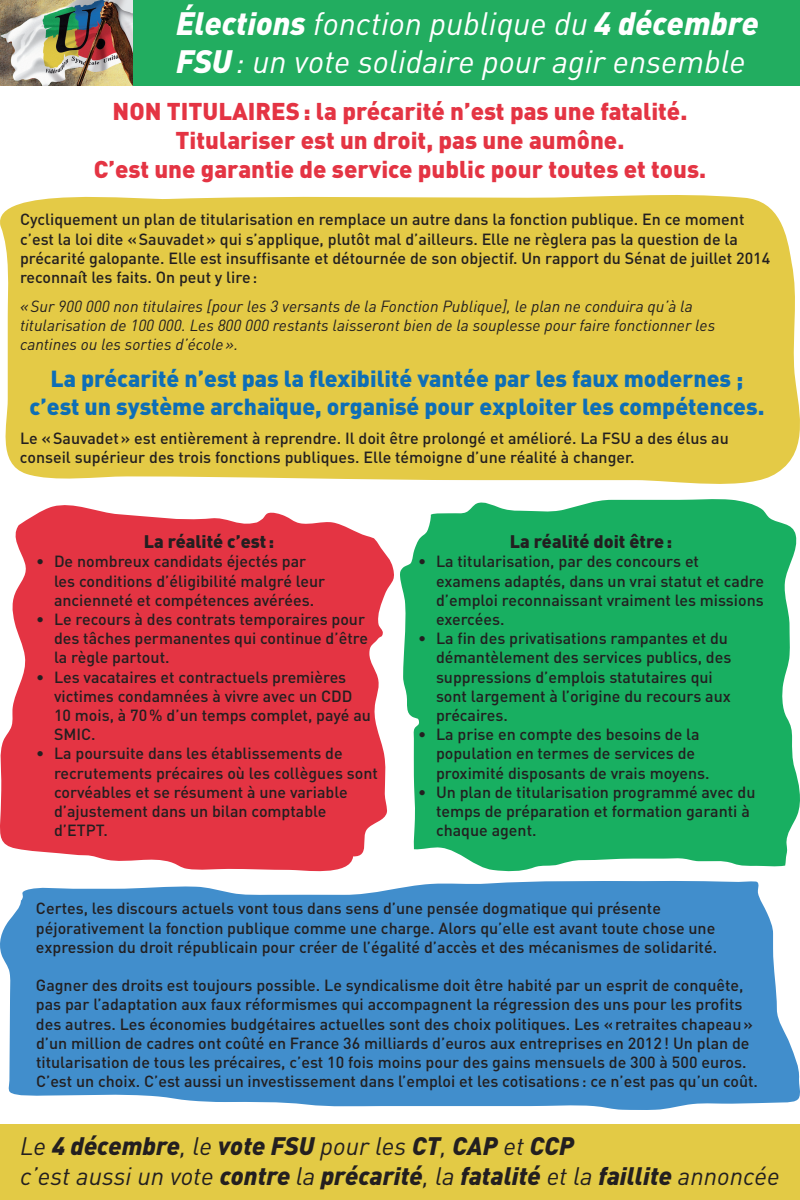
<style>
.page{position:relative;width:800px;height:1200px;background:#fff}
.page>*{position:absolute;margin:0;border:0;box-sizing:border-box;transform-origin:0 0}
.t1{font:italic 32px/38.4px "DIN";color:#fff}
.t2{font:italic 900 25px/30px "DIN";color:#231f20}
.t3{font:900 24px/28.8px "DIN";color:#e43443;text-align:center}
.t4{font:900 23px/27.6px "DIN";color:#0e6eb6;text-align:center}
.t5{font:900 18px "DIN";color:#231f20}
.t6{font:500 16px/19.2px "DIN";color:#231f20}
.t7{font:italic 16px/19.2px "DIN";color:#231f20}
.s1{font-weight:900}
.s2{font-weight:400}
</style>
<div class="page">
<svg style="left:0;top:505px;width:394px;height:367px;background:#e74d5a"></svg>
<svg style="left:400px;top:499px;width:400px;height:373px;background:#2eb670"></svg>
<svg style="left:0;top:881px;width:800px;height:229px;background:#5298d0"></svg>
<div style="left:0;top:195px;width:800px;height:289px;background:#e4ca46"></div>
<div style="left:72px;top:0;width:728px;height:86px;background:#22ad60"></div>
<img style="left:0;top:0;width:133px;height:86px">
<div style="left:0;top:1124px;width:800px;height:76px;background:#e3ca45"></div>
<h1 class="t1" style="left:176px;top:3px;width:584px"><span class="s1">Élections</span> fonction publique du <span class="s1">4 décembre<br>FSU</span>: un vote solidaire pour agir ensemble</h1>
<h3 class="t3" style="left:94px;top:96px;width:614px">NON TITULAIRES: la précarité n’est pas une fatalité.<br>Titulariser est un droit, pas une aumône.<br>C’est une garantie de service public pour toutes et tous.</h3>
<p class="t6" style="left:20px;top:209px;width:752px">Cycliquement un plan de titularisation en remplace un autre dans la fonction publique. En ce moment c’est la loi dite «Sauvadet» qui s’applique, plutôt mal d’ailleurs. Elle ne règlera pas la question de la précarité galopante. Elle est insuffisante et détournée de son objectif. Un rapport du Sénat de juillet 2014 reconnaît les faits. On peut y lire:</p>
<p class="t7" style="left:20px;top:296px;width:697px">«Sur 900 000 non titulaires [pour les 3 versants de la Fonction Publique], le plan ne conduira qu’à la titularisation de 100 000. Les 800 000 restants laisseront bien de la souplesse pour faire fonctionner les cantines ou les sorties d’école».</p>
<h3 class="t4" style="left:30px;top:364px;width:736px">La précarité n’est pas la flexibilité vantée par les faux modernes ; c’est un système archaïque, organisé pour exploiter les compétences.</h3>
<p class="t6" style="left:20px;top:428px;width:710px">Le «Sauvadet» est entièrement à reprendre. Il doit être prolongé et amélioré. La FSU a des élus au conseil supérieur des trois fonctions publiques. Elle témoigne d’une réalité à changer.</p>
<p class="t5" style="left:144px;top:530px;width:132px">La réalité c’est:</p>
<p class="t6" style="left:54px;top:551px;width:273px;text-indent:-18px">• De nombreux candidats éjectés par les conditions d’éligibilité malgré leur ancienneté et compétences avérées.</p>
<p class="t6" style="left:54px;top:609px;width:316px;text-indent:-18px">• Le recours à des contrats temporaires pour des tâches permanentes qui continue d’être la règle partout.</p>
<p class="t6" style="left:54px;top:667px;width:318px;text-indent:-18px">• Les vacataires et contractuels premières victimes condamnées à vivre avec un CDD<br>10 mois, à 70% d’un temps complet, payé au<br>SMIC.</p>
<p class="t6" style="left:54px;top:743px;width:325px;text-indent:-18px">• La poursuite dans les établissements de recrutements précaires où les collègues sont corvéables et se résument à une variable d’ajustement dans un bilan comptable d’ETPT.</p>
<p class="t5" style="left:510px;top:530px;width:164px">La réalité doit être:</p>
<p class="t6" style="left:436px;top:551px;width:329px;text-indent:-18px">• La titularisation, par des concours et examens adaptés, dans un vrai statut et cadre d’emploi reconnaissant vraiment les missions exercées.</p>
<p class="t6" style="left:436px;top:628px;width:297px;text-indent:-18px">• La fin des privatisations rampantes et du démantèlement des services publics, des suppressions d’emplois statutaires qui sont largement à l’origine du recours aux précaires.</p>
<p class="t6" style="left:436px;top:724px;width:275px;text-indent:-18px">• La prise en compte des besoins de la population en termes de services de proximité disposants de vrais moyens.</p>
<p class="t6" style="left:436px;top:782px;width:321px;text-indent:-18px">• Un plan de titularisation programmé avec du temps de préparation et formation garanti à chaque agent.</p>
<p class="t6" style="left:36px;top:898px;width:683px">Certes, les discours actuels vont tous dans sens d’une pensée dogmatique qui présente péjorativement la fonction publique comme une charge. Alors qu’elle est avant toute chose une expression du droit républicain pour créer de l’égalité d’accès et des mécanismes de solidarité.</p>
<p class="t6" style="left:36px;top:975px;width:724px">Gagner des droits est toujours possible. Le syndicalisme doit être habité par un esprit de conquête, pas par l’adaptation aux faux réformismes qui accompagnent la régression des uns pour les profits des autres. Les économies budgétaires actuelles sont des choix politiques. Les «retraites chapeau» d’un million de cadres ont coûté en France 36 milliards d’euros aux entreprises en 2012! Un plan de titularisation de tous les précaires, c’est 10 fois moins pour des gains mensuels de 300 à 500 euros.<br>C’est un choix. C’est aussi un investissement dans l’emploi et les cotisations: ce n’est pas qu’un coût.</p>
<h2 class="t2" style="left:20px;top:1130px;width:761px"><span class="s2">Le</span> 4 décembre<span class="s2">, le</span> vote FSU <span class="s2">pour les</span> CT<span class="s2">,</span> CAP <span class="s2">et</span> CCP<br><span class="s2">c’est aussi un vote</span> contre <span class="s2">la</span> précarité<span class="s2">, la</span> fatalité <span class="s2">et la</span> faillite <span class="s2">annoncée</span></h2>
</div>
